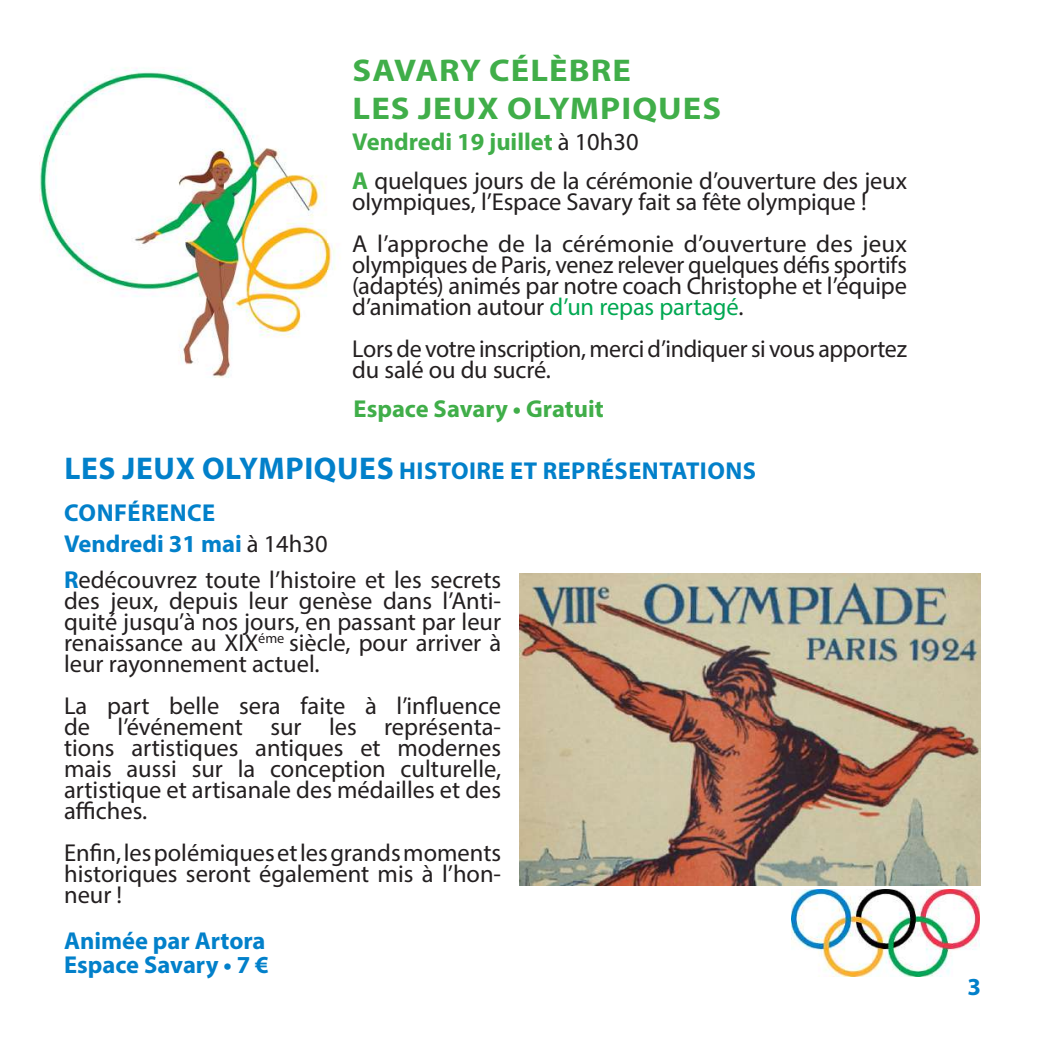
<style>
.page{position:relative;width:1042px;height:1042px;background:#fff}
.page>*{position:absolute;margin:0;border:0;box-sizing:border-box;transform-origin:0 0}
.t1{font:700 31.5px/37.8px "Myriad Pro";letter-spacing:.03em;color:#40ae49;scale:1.1 1}
.t2{font:24.5px/21px "Myriad Pro";letter-spacing:-.005em;color:#231f20;text-align:justify}
.t3{font:700 24.5px/42px "Myriad Pro";letter-spacing:.02em;color:#0280ca}
.t4{font:700 24.5px "Myriad Pro";color:#40ae49}
.t5{font:700 24.5px/24.5px "Myriad Pro";color:#0280ca}
.s1{font-weight:400;color:#231f20}
.s2{font-weight:700;color:#40ae49}
.s3{color:#00a852}
.s4{font-size:31.5px}
.s5{font-weight:700;color:#0280ca}
</style>
<div class="page">
<img style="left:40px;top:67px;width:300px;height:311px">
<img style="left:791px;top:889px;width:188px;height:87px">
<img style="left:520px;top:573px;width:460px;height:313px">
<p class="t1" style="left:353px;top:50px;width:336px">SAVARY CÉLÈBRE<br>LES JEUX OLYMPIQUES</p>
<p class="t4" style="left:352px;top:126px;width:288px">Vendredi 19 juillet <span class="s1">à 10h30</span></p>
<p class="t2" style="left:352px;top:170px;width:556px"><span class="s2">A</span> quelques jours de la cérémonie d’ouverture des jeux olympiques, l’Espace Savary fait sa fête olympique !</p>
<p class="t2" style="left:352px;top:233px;width:556px">A l’approche de la cérémonie d’ouverture des jeux olympiques de Paris, venez relever quelques défis sportifs (adaptés) animés par notre coach Christophe et l’équipe d’animation autour <span class="s3">d’un repas partagé</span>.</p>
<p class="t2" style="left:352px;top:338px;width:556px">Lors de votre inscription, merci d’indiquer si vous apportez du salé ou du sucré.</p>
<p class="t4" style="left:353px;top:392px;width:252px">Espace Savary • Gratuit</p>
<p class="t3" style="left:64px;top:448px;width:693px"><span class="s4">LES JEUX OLYMPIQUES</span> HISTOIRE ET REPRÉSENTATIONS<br>CONFÉRENCE</p>
<p class="t2" style="left:64px;top:525px;width:439px;line-height:36.1px"><span class="s5">Vendredi 31 mai</span> à 14h30<br><span class="s5">R</span>edécouvrez toute l’histoire et les secrets</p>
<p class="t2" style="left:64px;top:590px;width:438px">des jeux, depuis leur genèse dans l’Anti&shy;quité jusqu’à nos jours, en passant par leur renaissance au XIX<sup>éme</sup> siècle, pour arriver à leur rayonnement actuel.</p>
<p class="t2" style="left:64px;top:695px;width:439px">La part belle sera faite à l’influence de l’événement sur les représenta&shy;tions artistiques antiques et modernes mais aussi sur la conception culturelle, artistique et artisanale des médailles et des affiches.</p>
<p class="t2" style="left:64px;top:842px;width:438px">Enfin, les polémiques et les grands moments historiques seront également mis à l’hon&shy;neur !</p>
<p class="t5" style="left:64px;top:927px;width:206px">Animée par Artora<br>Espace Savary • 7 €</p>
<p class="t3" style="left:967px;top:965px;width:15px">3</p>
</div>
